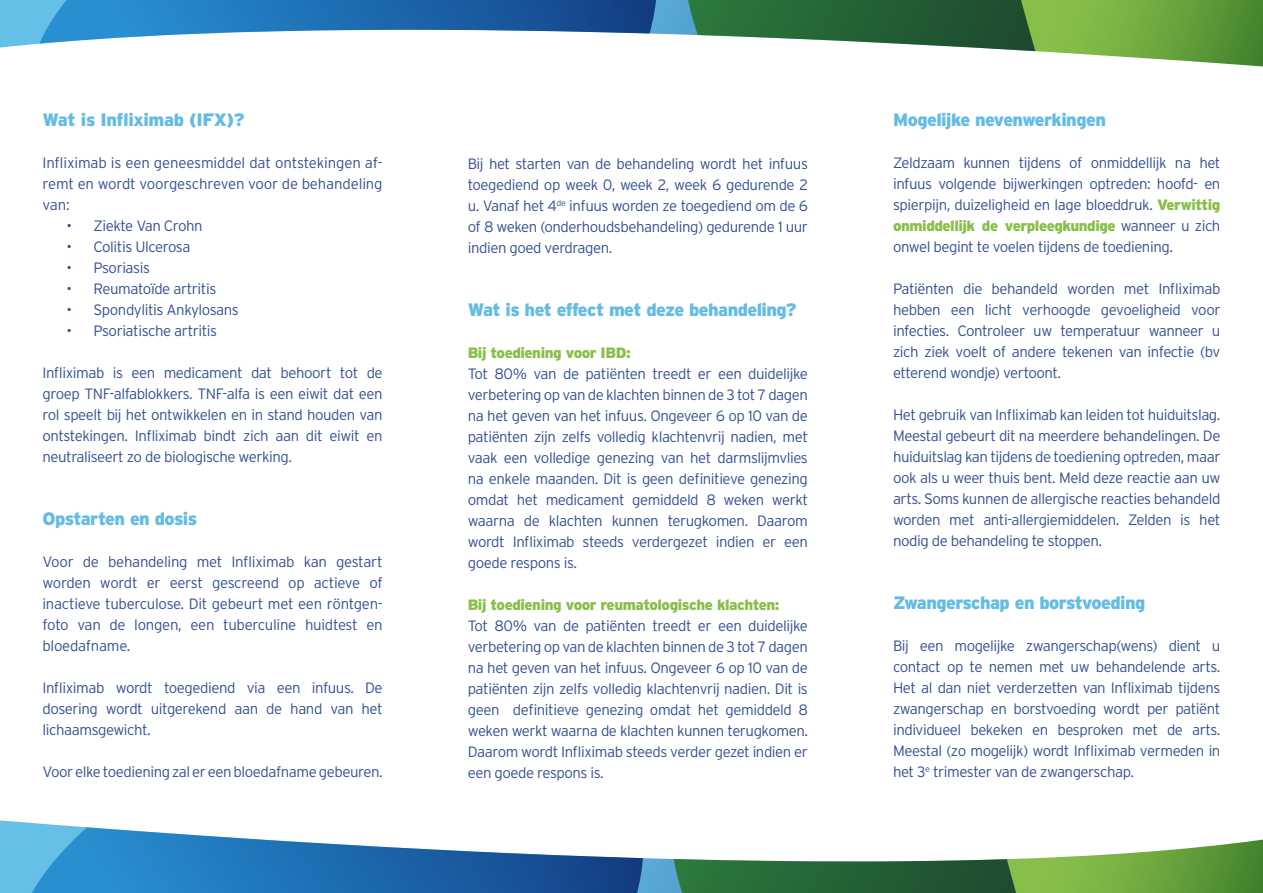
<style>
.page{position:relative;width:1263px;height:893px;background:#fff}
.page>*{position:absolute;margin:0;border:0;box-sizing:border-box;transform-origin:0 0}
.t1{font:900 18px "Interstate";letter-spacing:-.03em;color:#64bce3}
.t2{font:300 15px/21px "Interstate";letter-spacing:-.03em;color:#355190;text-align:justify}
.t3{font:900 15px "Interstate";letter-spacing:-.03em;color:#88bf4b}
.s1{font-weight:900;color:#88bf4b}
</style>
<div class="page">
<svg style="left:644px;top:858px;width:27px;height:35px"></svg>
<svg style="left:0;top:820px;width:644px;height:73px"></svg>
<svg style="left:671px;top:839px;width:592px;height:54px"></svg>
<svg style="left:657px;top:0;width:28px;height:35px"></svg>
<svg style="left:0;top:0;width:657px;height:48px"></svg>
<svg style="left:685px;top:0;width:578px;height:66px"></svg>
<p class="t1" style="left:43px;top:109px;width:204px">Wat is Infliximab (IFX)?</p>
<p class="t2" style="left:43px;top:152px;width:342px">Infliximab is een geneesmiddel dat ontstekingen af&shy;remt en wordt voorgeschreven voor de behandeling van:</p>
<p class="t2" style="left:67px;top:215px;width:138px">• Ziekte Van Crohn</p>
<p class="t2" style="left:67px;top:236px;width:125px">• Colitis Ulcerosa</p>
<p class="t2" style="left:67px;top:257px;width:85px">• Psoriasis</p>
<p class="t2" style="left:67px;top:278px;width:151px">• Reumatoïde artritis</p>
<p class="t2" style="left:67px;top:299px;width:174px">• Spondylitis Ankylosans</p>
<p class="t2" style="left:67px;top:320px;width:152px">• Psoriatische artritis</p>
<p class="t2" style="left:43px;top:362px;width:342px">Infliximab is een medicament dat behoort tot de groep TNF-alfablokkers. TNF-alfa is een eiwit dat een rol speelt bij het ontwikkelen en in stand houden van ontstekingen. Infliximab bindt zich aan dit eiwit en neutraliseert zo de biologische werking.</p>
<p class="t1" style="left:43px;top:508px;width:156px">Opstarten en dosis</p>
<p class="t2" style="left:43px;top:551px;width:342px">Voor de behandeling met Infliximab kan gestart worden wordt er eerst gescreend op actieve of inactieve tuberculose. Dit gebeurt met een röntgen&shy;foto van de longen, een tuberculine huidtest en bloedafname.</p>
<p class="t2" style="left:43px;top:677px;width:342px">Infliximab wordt toegediend via een infuus. De dosering wordt uitgerekend aan de hand van het lichaamsgewicht.</p>
<p class="t2" style="left:43px;top:761px;width:342px">Voor elke toediening zal er een bloedafname gebeuren.</p>
<p class="t2" style="left:468px;top:153px;width:342px">Bij het starten van de behandeling wordt het infuus toegediend op week 0, week 2, week 6 gedurende 2 u. Vanaf het 4<sup>de</sup> infuus worden ze toegediend om de 6 of 8 weken (onderhoudsbehandeling) gedurende 1 uur indien goed verdragen.</p>
<p class="t1" style="left:468px;top:299px;width:330px">Wat is het effect met deze behandeling?</p>
<p class="t3" style="left:468px;top:343px;width:165px">Bij toediening voor IBD:</p>
<p class="t2" style="left:468px;top:363px;width:342px">Tot 80% van de patiënten treedt er een duidelijke verbetering op van de klachten binnen de 3 tot 7 dagen na het geven van het infuus. Ongeveer 6 op 10 van de patiënten zijn zelfs volledig klachtenvrij nadien, met vaak een volledige genezing van het darmslijmvlies na enkele maanden. Dit is geen definitieve genezing omdat het medicament gemiddeld 8 weken werkt waarna de klachten kunnen terugkomen. Daarom wordt Infliximab steeds verdergezet indien er een goede respons is.</p>
<p class="t3" style="left:468px;top:595px;width:313px">Bij toediening voor reumatologische klachten:</p>
<p class="t2" style="left:468px;top:615px;width:342px">Tot 80% van de patiënten treedt er een duidelijke verbetering op van de klachten binnen de 3 tot 7 dagen na het geven van het infuus. Ongeveer 6 op 10 van de patiënten zijn zelfs volledig klachtenvrij nadien. Dit is geen definitieve genezing omdat het gemiddeld 8 weken werkt waarna de klachten kunnen terugkomen.<br>Daarom wordt Infliximab steeds verder gezet indien er een goede respons is.</p>
<p class="t1" style="left:893px;top:109px;width:214px">Mogelijke nevenwerkingen</p>
<p class="t2" style="left:893px;top:152px;width:329px">Zeldzaam kunnen tijdens of onmiddellijk na het infuus volgende bijwerkingen optreden: hoofd- en spierpijn, duizeligheid en lage bloeddruk. <span class="s1">Verwittig onmiddellijk de verpleegkundige</span> wanneer u zich onwel begint te voelen tijdens de toediening.</p>
<p class="t2" style="left:893px;top:278px;width:329px">Patiënten die behandeld worden met Infliximab hebben een licht verhoogde gevoeligheid voor infecties. Controleer uw temperatuur wanneer u zich ziek voelt of andere tekenen van infectie (bv etterend wondje) vertoont.</p>
<p class="t2" style="left:893px;top:404px;width:329px">Het gebruik van Infliximab kan leiden tot huiduitslag.<br>Meestal gebeurt dit na meerdere behandelingen. De huiduitslag kan tijdens de toediening optreden, maar ook als u weer thuis bent. Meld deze reactie aan uw arts. Soms kunnen de allergische reacties behandeld worden met anti-allergiemiddelen. Zelden is het nodig de behandeling te stoppen.</p>
<p class="t1" style="left:893px;top:592px;width:254px">Zwangerschap en borstvoeding</p>
<p class="t2" style="left:893px;top:635px;width:329px">Bij een mogelijke zwangerschap(wens) dient u contact op te nemen met uw behandelende arts.<br>Het al dan niet verderzetten van Infliximab tijdens zwangerschap en borstvoeding wordt per patiënt individueel bekeken en besproken met de arts.<br>Meestal (zo mogelijk) wordt Infliximab vermeden in het 3<sup>e</sup> trimester van de zwangerschap.</p>
</div>
